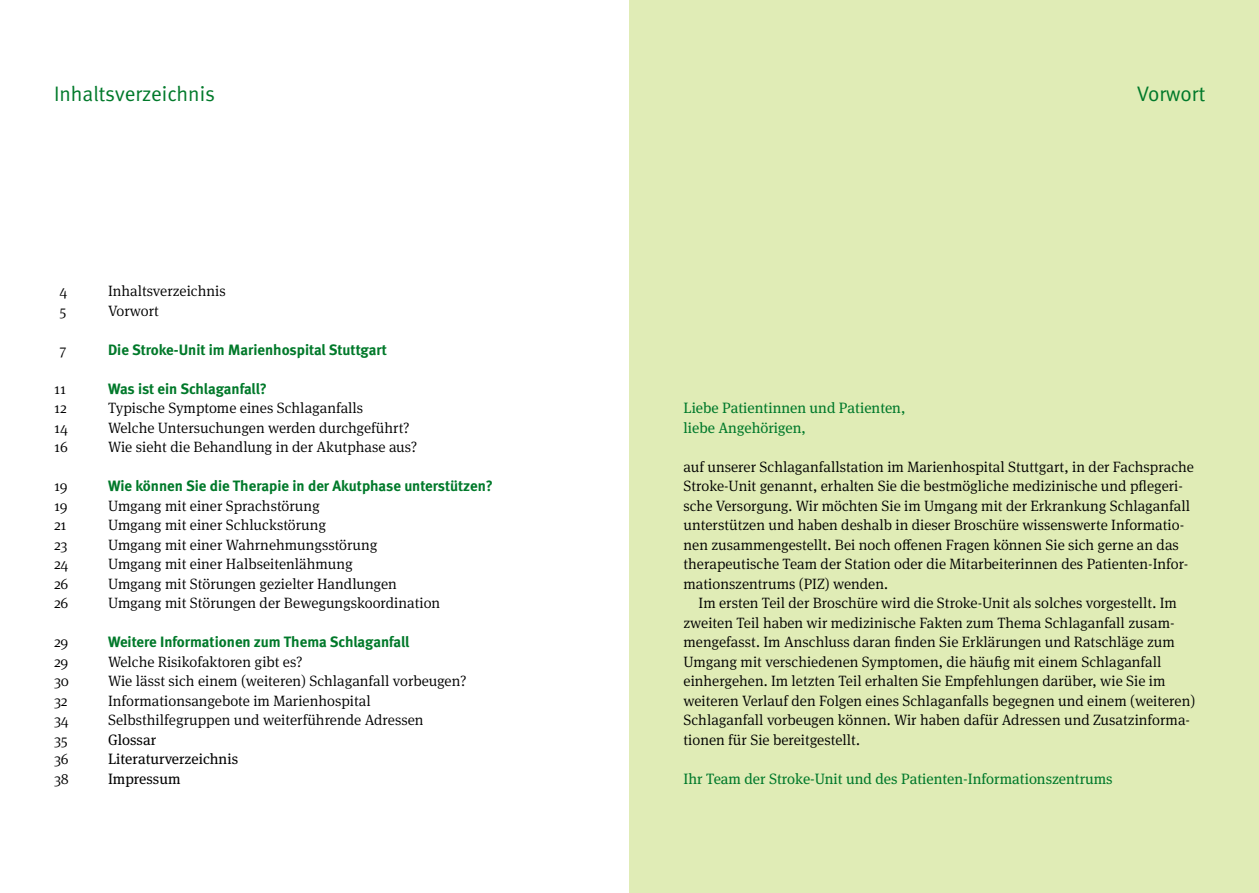
<style>
.page{position:relative;width:1259px;height:893px;background:#fff}
.page>*{position:absolute;margin:0;border:0;box-sizing:border-box;transform-origin:0 0}
.t1{font:21px "Meta Normal";color:#00792a}
.t2{font:300 15px/19.5px "Meta Serif OT";color:#000}
.t3{font:700 15px "Meta";color:#00792a}
.t4{font:15px/19.5px "Meta Serif OT";color:#00792a}
.t5{font:15px "Meta Serif OT";color:#000}
</style>
<div class="page">
<div style="left:629px;top:0;width:630px;height:893px;background:#e0ecb6"></div>
<h1 class="t1" style="left:54px;top:82px;width:162px">Inhaltsverzeichnis</h1>
<h1 class="t1" style="left:1137px;top:82px;width:69px">Vorwort</h1>
<p class="t2" style="left:60px;top:281px;width:10px">4</p>
<p class="t2" style="left:108px;top:281px;width:119px">Inhaltsverzeichnis</p>
<p class="t2" style="left:60px;top:301px;width:8px">5</p>
<p class="t2" style="left:108px;top:301px;width:52px">Vorwort</p>
<p class="t2" style="left:60px;top:340px;width:9px">7</p>
<p class="t3" style="left:108px;top:340px;width:280px">Die Stroke-Unit im Marienhospital Stuttgart</p>
<p class="t2" style="left:54px;top:379px;width:13px">11</p>
<p class="t3" style="left:108px;top:379px;width:160px">Was ist ein Schlaganfall?</p>
<p class="t2" style="left:54px;top:398px;width:14px">12</p>
<p class="t2" style="left:108px;top:398px;width:257px">Typische Symptome eines Schlaganfalls</p>
<p class="t2" style="left:54px;top:418px;width:15px">14</p>
<p class="t2" style="left:108px;top:418px;width:303px">Welche Untersuchungen werden durchgeführt?</p>
<p class="t2" style="left:54px;top:437px;width:15px">16</p>
<p class="t2" style="left:108px;top:437px;width:311px">Wie sieht die Behandlung in der Akutphase aus?</p>
<p class="t2" style="left:54px;top:476px;width:15px">19</p>
<p class="t3" style="left:108px;top:477px;width:386px">Wie können Sie die Therapie in der Akutphase unterstützen?</p>
<p class="t2" style="left:54px;top:496px;width:15px">19</p>
<p class="t2" style="left:108px;top:496px;width:213px">Umgang mit einer Sprachstörung</p>
<p class="t2" style="left:54px;top:515px;width:14px">21</p>
<p class="t2" style="left:108px;top:515px;width:220px">Umgang mit einer Schluckstörung</p>
<p class="t2" style="left:54px;top:535px;width:15px">23</p>
<p class="t2" style="left:108px;top:535px;width:271px">Umgang mit einer Wahrnehmungsstörung</p>
<p class="t2" style="left:54px;top:554px;width:16px">24</p>
<p class="t2" style="left:108px;top:554px;width:246px">Umgang mit einer Halbseitenlähmung</p>
<p class="t2" style="left:54px;top:574px;width:16px">26</p>
<p class="t2" style="left:108px;top:574px;width:290px">Umgang mit Störungen gezielter Handlungen</p>
<p class="t2" style="left:54px;top:593px;width:16px">26</p>
<p class="t2" style="left:108px;top:593px;width:334px">Umgang mit Störungen der Bewegungskoordination</p>
<p class="t2" style="left:54px;top:632px;width:16px">29</p>
<p class="t3" style="left:108px;top:633px;width:303px">Weitere Informationen zum Thema Schlaganfall</p>
<p class="t2" style="left:54px;top:652px;width:16px">29</p>
<p class="t2" style="left:108px;top:652px;width:196px">Welche Risikofaktoren gibt es?</p>
<p class="t2" style="left:54px;top:671px;width:17px">30</p>
<p class="t2" style="left:108px;top:671px;width:360px">Wie lässt sich einem (weiteren) Schlaganfall vorbeugen?</p>
<p class="t2" style="left:54px;top:691px;width:15px">32</p>
<p class="t2" style="left:108px;top:691px;width:264px">Informationsangebote im Marienhospital</p>
<p class="t2" style="left:54px;top:710px;width:16px">34</p>
<p class="t2" style="left:108px;top:710px;width:317px">Selbsthilfegruppen und weiterführende Adressen</p>
<p class="t2" style="left:54px;top:730px;width:15px">35</p>
<p class="t5" style="left:108px;top:730px;width:50px">Glossar</p>
<p class="t2" style="left:54px;top:749px;width:16px">36</p>
<p class="t5" style="left:108px;top:749px;width:132px">Literaturverzeichnis</p>
<p class="t2" style="left:54px;top:769px;width:16px">38</p>
<p class="t5" style="left:108px;top:769px;width:74px">Impressum</p>
<p class="t4" style="left:683px;top:398px;width:223px">Liebe Patientinnen und Patienten, liebe Angehörigen,</p>
<p class="t2" style="left:683px;top:457px;width:512px">auf unserer Schlaganfallstation im Marienhospital Stuttgart, in der Fachsprache Stroke-Unit genannt, erhalten Sie die bestmögliche medizinische und pflegeri&shy;sche Versorgung. Wir möchten Sie im Umgang mit der Erkrankung Schlaganfall unterstützen und haben deshalb in dieser Broschüre wissenswerte Informatio&shy;nen zusammengestellt. Bei noch offenen Fragen können Sie sich gerne an das therapeutische Team der Station oder die Mitarbeiterinnen des Patienten-Infor&shy;mationszentrums (PIZ) wenden.</p>
<p class="t2" style="left:683px;top:593px;width:513px;text-indent:15px">Im ersten Teil der Broschüre wird die Stroke-Unit als solches vorgestellt. Im zweiten Teil haben wir medizinische Fakten zum Thema Schlaganfall zusam&shy;mengefasst. Im Anschluss daran finden Sie Erklärungen und Ratschläge zum Umgang mit verschiedenen Symptomen, die häufig mit einem Schlaganfall einhergehen. Im letzten Teil erhalten Sie Empfehlungen darüber, wie Sie im weiteren Verlauf den Folgen eines Schlaganfalls begegnen und einem (weiteren)<br>Schlaganfall vorbeugen können. Wir haben dafür Adressen und Zusatzinforma&shy;tionen für Sie bereitgestellt.</p>
<p class="t4" style="left:683px;top:769px;width:431px">Ihr Team der Stroke-Unit und des Patienten-Informationszentrums</p>
</div>
